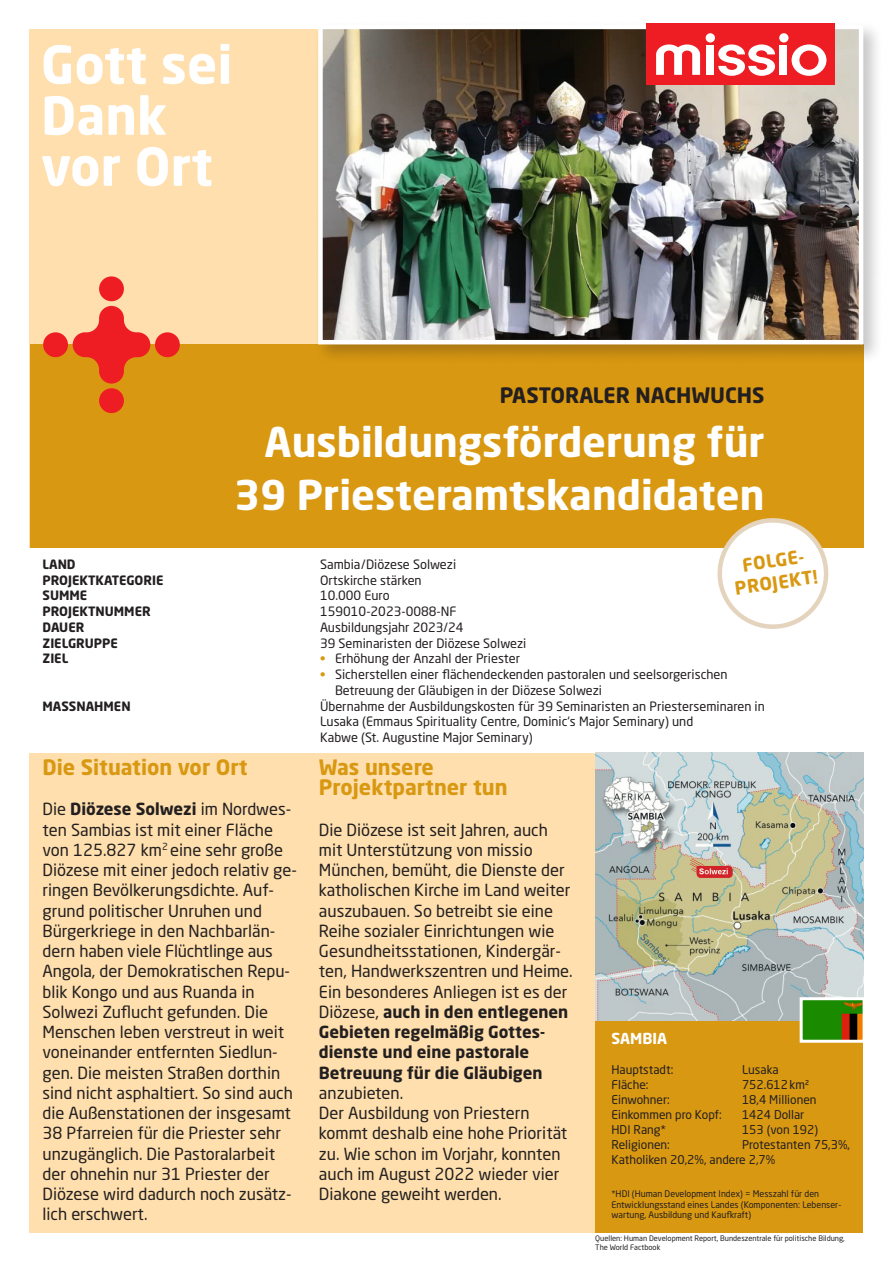
<style>
.page{position:relative;width:893px;height:1263px;background:#fff}
.page>*{position:absolute;margin:0;border:0;box-sizing:border-box;transform-origin:0 0}
.t1{font:700 51.75px "Neo Sans Std";color:#fff}
.t2{font:700 40.5px "Neo Sans Std";color:#fff}
.Fließtext_auf_GLR_bold{font:700 21px/20.2px "Neo Sans Std";color:#d99811}
.t3{font:700 21px "Neo Sans Std";color:#231f20}
.t4{font:700 18px "Neo Sans Std";color:#d99811}
.Fließtext_auf_GLR{font:16.5px/20.2px "Neo Sans Std";color:#231f20}
.Fließtext_auf_GLR-2{font:700 16.5px "Neo Sans Std";color:#231f20}
.t5{font:700 15px "Neo Sans Std";color:#fff}
.t6{font:12.75px "Neo Sans Std";color:#231f20}
.t7{font:700 12.75px "Neo Sans Std";color:#231f20}
.t8{font:12px/15px "Neo Sans Std";color:#231f20}
.t9{font:9px/10.5px "Neo Sans Std";color:#231f20}
.t10{font:7.5px "Neo Sans Std";color:#231f20}
.s1{font-weight:700;color:#d99811}
.s2{font-weight:700}
</style>
<div class="page">
<div style="left:30px;top:30px;width:833px;height:1203px;background:#fedfad"></div>
<div style="left:30px;top:344px;width:833px;height:205px;background:#d99811"></div>
<div style="left:0;top:549px;width:893px;height:204px;background:#fff"></div>
<div style="left:43px;top:332px;width:25px;height:25px;background:#ee1d23;border-radius:50%"></div>
<div style="left:155px;top:332px;width:25px;height:25px;background:#ee1d23;border-radius:50%"></div>
<div style="left:99px;top:388px;width:25px;height:25px;background:#ee1d23;border-radius:50%"></div>
<div style="left:99px;top:276px;width:25px;height:25px;background:#ee1d23;border-radius:50%"></div>
<svg style="left:73px;top:306px;width:77px;height:78px"></svg>
<div style="left:313px;top:20px;width:571px;height:345px;background:#231f20;opacity:.25"></div>
<img style="left:323px;top:30px;width:535px;height:309px">
<div style="left:318px;top:25px;width:545px;height:319px;border:4px solid #fff"></div>
<div style="left:595px;top:1020px;width:268px;height:213px;background:#d99811"></div>
<img style="left:595px;top:753px;width:268px;height:267px">
<div style="left:646px;top:23px;width:188px;height:62px;background:#ee1d23"></div>
<svg style="left:656px;top:44px;width:44px;height:31px"></svg>
<svg style="left:718px;top:44px;width:57px;height:32px"></svg>
<div style="left:706px;top:45px;width:8px;height:30px;background:#fff"></div>
<div style="left:706px;top:33px;width:9px;height:10px;background:#fff;border-radius:50%"></div>
<div style="left:779px;top:45px;width:8px;height:30px;background:#fff"></div>
<div style="left:779px;top:33px;width:9px;height:10px;background:#fff;border-radius:50%"></div>
<svg style="left:792px;top:44px;width:34px;height:32px"></svg>
<img style="left:804px;top:1001px;width:58px;height:38px">
<div style="left:800px;top:997px;width:66px;height:46px;border:3px solid #fff"></div>
<svg style="left:716px;top:518px;width:114px;height:111px"></svg>
<p class="t1" style="left:41px;top:31px;width:193px">Gott sei</p>
<p class="t1" style="left:41px;top:82px;width:128px">Dank</p>
<p class="t1" style="left:41px;top:133px;width:173px">vor Ort</p>
<p class="t3" style="left:500px;top:382px;width:266px">PASTORALER NACHWUCHS</p>
<p class="t2" style="left:265px;top:416px;width:501px">Ausbildungsförderung für</p>
<p class="t2" style="left:234px;top:469px;width:532px">39 Priesteramtskandidaten</p>
<p class="t4" style="left:741px;top:553px;width:67px;rotate:-8deg">FOLGE-</p>
<p class="t4" style="left:733px;top:577px;width:85px;rotate:-8deg">PROJEKT!</p>
<p class="t7" style="left:43px;top:556px;width:35px">LAND</p>
<p class="t6" style="left:320px;top:556px;width:138px">Sambia/Diözese Solwezi</p>
<p class="t7" style="left:43px;top:572px;width:123px">PROJEKTKATEGORIE</p>
<p class="t6" style="left:320px;top:572px;width:103px">Ortskirche stärken</p>
<p class="t7" style="left:43px;top:587px;width:46px">SUMME</p>
<p class="t6" style="left:320px;top:588px;width:71px">10.000 Euro</p>
<p class="t7" style="left:43px;top:603px;width:110px">PROJEKTNUMMER</p>
<p class="t6" style="left:320px;top:604px;width:138px">159010-2023-0088-NF</p>
<p class="t7" style="left:43px;top:619px;width:43px">DAUER</p>
<p class="t6" style="left:320px;top:619px;width:145px">Ausbildungsjahr 2023/24</p>
<p class="t7" style="left:43px;top:635px;width:77px">ZIELGRUPPE</p>
<p class="t6" style="left:320px;top:635px;width:208px">39 Seminaristen der Diözese Solwezi</p>
<p class="t7" style="left:43px;top:650px;width:27px">ZIEL</p>
<p class="t6" style="left:320px;top:651px;width:201px"><span class="s1">•</span> Erhöhung der Anzahl der Priester</p>
<p class="t6" style="left:320px;top:667px;width:409px"><span class="s1">•</span> Sicherstellen einer flächendeckenden pastoralen und seelsorgerischen</p>
<p class="t6" style="left:335px;top:682px;width:269px">Betreuung der Gläubigen in der Diözese Solwezi</p>
<p class="t7" style="left:43px;top:698px;width:90px">MASSNAHMEN</p>
<p class="t6" style="left:320px;top:698px;width:446px">Übernahme der Ausbildungskosten für 39 Seminaristen an Priesterseminaren in</p>
<p class="t6" style="left:320px;top:714px;width:375px">Lusaka (Emmaus Spirituality Centre, Dominic‘s Major Seminary) und</p>
<p class="t6" style="left:320px;top:730px;width:214px">Kabwe (St. Augustine Major Seminary)</p>
<p class="Fließtext_auf_GLR_bold" style="left:43px;top:756px;width:207px">Die Situation vor Ort</p>
<p class="Fließtext_auf_GLR" style="left:43px;top:799px;width:256px">Die <span class="s2">Diözese Solwezi</span> im Nordwes&shy;ten Sambias ist mit einer Fläche von 125.827 km<sup>2</sup> eine sehr große<br>Diözese mit einer jedoch relativ ge&shy;ringen Bevölkerungsdichte. Auf&shy;grund politischer Unruhen und<br>Bürgerkriege in den Nachbarlän&shy;dern haben viele Flüchtlinge aus<br>Angola, der Demokratischen Repu&shy;blik Kongo und aus Ruanda in</p>
<p class="Fließtext_auf_GLR" style="left:43px;top:1001px;width:252px">Solwezi Zuflucht gefunden. Die Menschen leben verstreut in weit voneinander entfernten Siedlun&shy;gen. Die meisten Straßen dorthin sind nicht asphaltiert. So sind auch die Außenstationen der insgesamt 38 Pfarreien für die Priester sehr unzugänglich. Die Pastoralarbeit der ohnehin nur 31 Priester der</p>
<p class="Fließtext_auf_GLR" style="left:43px;top:1184px;width:251px">Diözese wird dadurch noch zusätz&shy;lich erschwert.</p>
<p class="Fließtext_auf_GLR_bold" style="left:319px;top:756px;width:190px">Was unsere<br>Projektpartner tun</p>
<p class="Fließtext_auf_GLR" style="left:319px;top:819px;width:255px">Die Diözese ist seit Jahren, auch mit Unterstützung von missio<br>München, bemüht, die Dienste der katholischen Kirche im Land weiter auszubauen. So betreibt sie eine<br>Reihe sozialer Einrichtungen wie<br>Gesundheitsstationen, Kindergär&shy;ten, Handwerkszentren und Heime.<br>Ein besonderes Anliegen ist es der<br>Diözese, <span class="s2">auch in den entlegenen<br>Gebieten regelmäßig Gottes&shy;dienste und eine pastorale</span></p>
<p class="Fließtext_auf_GLR-2" style="left:319px;top:1062px;width:225px">Betreuung für die Gläubigen</p>
<p class="Fließtext_auf_GLR" style="left:319px;top:1082px;width:86px">anzubieten.</p>
<p class="Fließtext_auf_GLR" style="left:319px;top:1103px;width:250px">Der Ausbildung von Priestern kommt deshalb eine hohe Priorität zu. Wie schon im Vorjahr, konnten auch im August 2022 wieder vier<br>Diakone geweiht werden.</p>
<p class="t5" style="left:611px;top:1029px;width:57px">SAMBIA</p>
<p class="t8" style="left:611px;top:1062px;width:63px">Hauptstadt:</p>
<p class="t8" style="left:742px;top:1062px;width:38px">Lusaka</p>
<p class="t8" style="left:611px;top:1077px;width:39px">Fläche:</p>
<p class="t8" style="left:742px;top:1077px;width:69px">752.612km2</p>
<p class="t8" style="left:611px;top:1092px;width:60px">Einwohner:</p>
<p class="t8" style="left:742px;top:1092px;width:76px">18,4 Millionen</p>
<p class="t8" style="left:611px;top:1107px;width:112px">Einkommen pro Kopf:</p>
<p class="t8" style="left:742px;top:1107px;width:64px">1424 Dollar</p>
<p class="t8" style="left:611px;top:1122px;width:56px">HDI Rang*</p>
<p class="t8" style="left:742px;top:1122px;width:78px">153 (von 192)</p>
<p class="t8" style="left:611px;top:1137px;width:60px">Religionen:</p>
<p class="t8" style="left:611px;top:1137px;width:240px;text-indent:130px">Protestanten 75,3%,<br>Katholiken 20,2%, andere 2,7%</p>
<p class="t9" style="left:611px;top:1188px;width:231px">*HDI (Human Development Index) = Messzahl für den<br>Entwicklungsstand eines Landes (Komponenten: Lebenser-</p>
<p class="t9" style="left:611px;top:1209px;width:141px">wartung, Ausbildung und Kaufkraft)</p>
<p class="t10" style="left:595px;top:1233px;width:251px">Quellen: Human Development Report, Bundeszentrale für politische Bildung,</p>
<p class="t10" style="left:595px;top:1242px;width:67px">The World Factbook</p>
</div>
